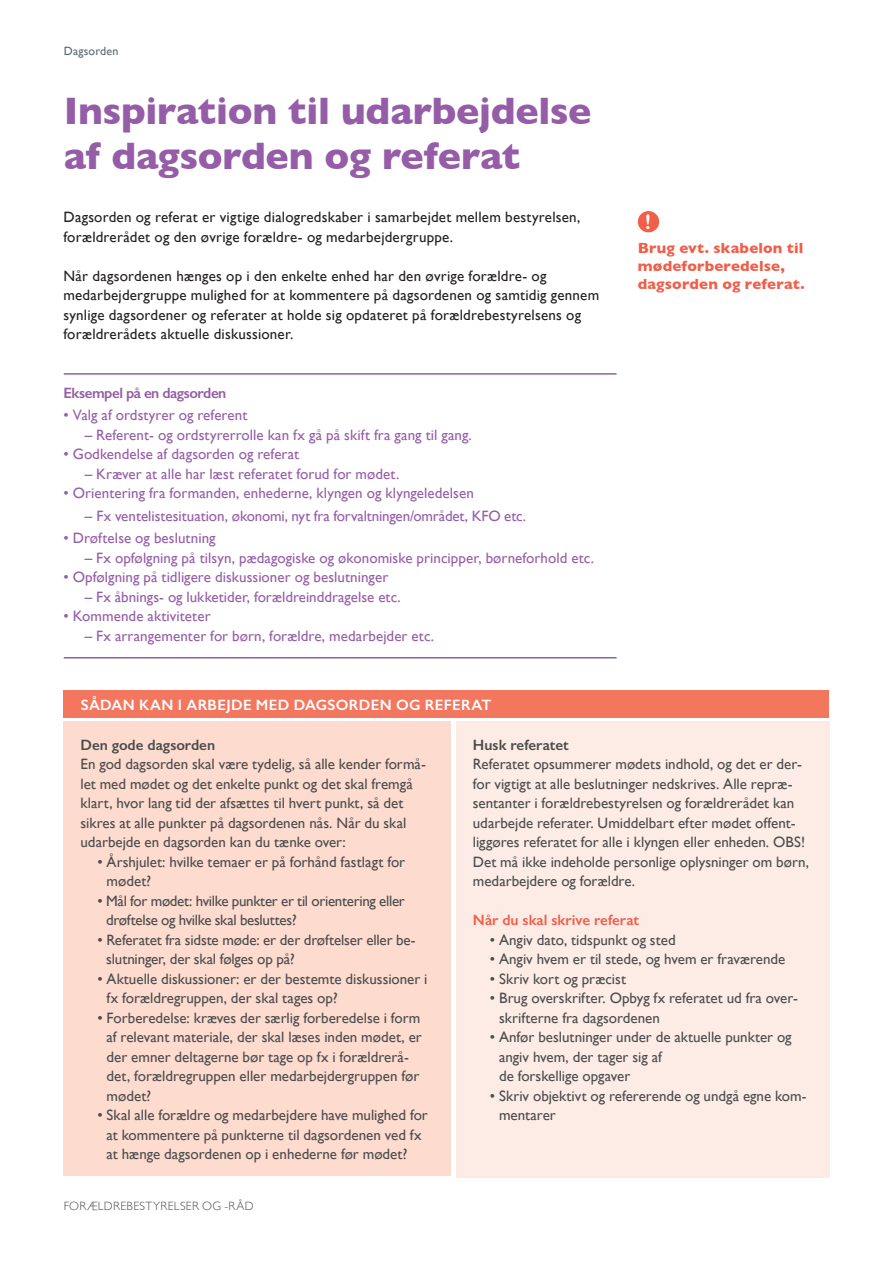
<style>
.page{position:relative;width:893px;height:1263px;background:#fff}
.page>*{position:absolute;margin:0;border:0;box-sizing:border-box;transform-origin:0 0}
.t1{font:700 39px/45px "Gill Sans";letter-spacing:-.01em;color:#955da7}
.t2{font:600 21.3px "Gill Sans";color:#fff}
.t3{font:15px/19.5px "Gill Sans";color:#4b4c4d}
.t4{font:15px "Gill Sans";letter-spacing:.005em;color:#955da7}
.t5{font:15px/19.5px "Gill Sans";letter-spacing:.015em;color:#231f20}
.t6{font:15px/19.5px "Gill Sans";letter-spacing:-.02em;color:#4b4c4d}
.t7{font:700 15px/18px "Gill Sans";letter-spacing:.01em;color:#f15e4a}
.t8{font:600 15px "Gill Sans";letter-spacing:.02em;color:#fff}
.t9{font:600 15px "Gill Sans";color:#4b4c4d}
.t10{font:600 15px "Gill Sans";color:#f15e4a}
.t11{font:600 15px "Gill Sans";letter-spacing:-.03em;color:#955da7}
.t12{font:300 12px "Gill Sans";letter-spacing:.025em;color:#4b4c4d}
.t13{font:12px "Gill Sans";letter-spacing:.02em;color:#5b6771}
</style>
<div class="page">
<div style="left:456px;top:722px;width:373px;height:456px;background:#fdece5"></div>
<div style="left:63px;top:722px;width:388px;height:454px;background:#fddbce"></div>
<div style="left:64px;top:690px;width:765px;height:28px;background:#f3775f"></div>
<hr style="left:64px;top:373px;width:553px;height:2px;background:#955da7">
<hr style="left:64px;top:657px;width:553px;height:1px;background:#955da7">
<div style="left:638px;top:211px;width:21px;height:21px;background:#f15e4a;border-radius:50%"></div>
<p class="t13" style="left:64px;top:46px;width:56px">Dagsorden</p>
<h1 class="t1" style="left:64px;top:91px;width:529px">Inspiration til udarbejdelse af dagsorden og referat</h1>
<p class="t5" style="left:63px;top:207px;width:518px">Dagsorden og referat er vigtige dialogredskaber i samarbejdet mellem bestyrelsen, forældrerådet og den øvrige forældre- og medarbejdergruppe.</p>
<p class="t5" style="left:63px;top:266px;width:537px">Når dagsordenen hænges op i den enkelte enhed har den øvrige forældre- og medarbejdergruppe mulighed for at kommentere på dagsordenen og samtidig gennem synlige dagsordener og referater at holde sig opdateret på forældrebestyrelsens og forældrerådets aktuelle diskussioner.</p>
<p class="t11" style="left:63px;top:384px;width:164px">Eksempel på en dagsorden</p>
<p class="t4" style="left:63px;top:406px;width:185px">• Valg af ordstyrer og referent</p>
<p class="t4" style="left:85px;top:426px;width:388px">– Referent- og ordstyrerrolle kan fx gå på skift fra gang til gang.</p>
<p class="t4" style="left:63px;top:445px;width:237px">• Godkendelse af dagsorden og referat</p>
<p class="t4" style="left:85px;top:465px;width:316px">– Kræver at alle har læst referatet forud for mødet.</p>
<p class="t4" style="left:63px;top:484px;width:412px">• Orientering fra formanden, enhederne, klyngen og klyngeledelsen</p>
<p class="t4" style="left:85px;top:507px;width:443px">– Fx ventelistesituation, økonomi, nyt fra forvaltningen/området, KFO etc.</p>
<p class="t4" style="left:63px;top:529px;width:154px">• Drøftelse og beslutning</p>
<p class="t4" style="left:85px;top:549px;width:511px">– Fx opfølgning på tilsyn, pædagogiske og økonomiske principper, børneforhold etc.</p>
<p class="t4" style="left:63px;top:568px;width:326px">• Opfølgning på tidligere diskussioner og beslutninger</p>
<p class="t4" style="left:85px;top:588px;width:318px">– Fx åbnings- og lukketider, forældreinddragelse etc.</p>
<p class="t4" style="left:63px;top:607px;width:149px">• Kommende aktiviteter</p>
<p class="t4" style="left:85px;top:627px;width:351px">– Fx arrangementer for børn, forældre, medarbejder etc.</p>
<p class="t8" style="left:81px;top:696px;width:412px">SÅDAN KAN I ARBEJDE MED DAGSORDEN OG REFERAT</p>
<h2 class="t2" style="left:645px;top:209px;width:7px">!</h2>
<p class="t7" style="left:638px;top:240px;width:168px">Brug evt. skabelon til mødeforberedelse, dagsorden og referat.</p>
<p class="t9" style="left:80px;top:735px;width:136px">Den gode dagsorden</p>
<p class="t3" style="left:80px;top:754px;width:347px">En god dagsorden skal være tydelig, så alle kender formå&shy;let med mødet og det enkelte punkt og det skal fremgå klart, hvor lang tid der afsættes til hvert punkt, så det sikres at alle punkter på dagsordenen nås. Når du skal udarbejde en dagsorden kan du tænke over:</p>
<p class="t3" style="left:107px;top:852px;width:300px;text-indent:-9px">• Årshjulet: hvilke temaer er på forhånd fastlagt for mødet?</p>
<p class="t6" style="left:106px;top:891px;width:300px;text-indent:-9px">• Mål for mødet: hvilke punkter er til orientering eller drøftelse og hvilke skal besluttes?</p>
<p class="t3" style="left:106px;top:930px;width:311px;text-indent:-9px">• Referatet fra sidste møde: er der drøftelser eller be&shy;slutninger, der skal følges op på?</p>
<p class="t3" style="left:107px;top:969px;width:322px;text-indent:-9px">• Aktuelle diskussioner: er der bestemte diskussioner i fx forældregruppen, der skal tages op?</p>
<p class="t3" style="left:107px;top:1008px;width:317px;text-indent:-9px">• Forberedelse: kræves der særlig forberedelse i form af relevant materiale, der skal læses inden mødet, er der emner deltagerne bør tage op fx i forældrerå&shy;det, forældregruppen eller medarbejdergruppen før mødet?</p>
<p class="t3" style="left:107px;top:1105px;width:323px;text-indent:-9px">• Skal alle forældre og medarbejdere have mulighed for at kommentere på punkterne til dagsordenen ved fx at hænge dagsordenen op i enhederne før mødet?</p>
<p class="t12" style="left:64px;top:1201px;width:191px">FORÆLDREBESTYRELSER OG -RÅD</p>
<p class="t9" style="left:473px;top:735px;width:97px">Husk referatet</p>
<p class="t3" style="left:473px;top:754px;width:338px">Referatet opsummerer mødets indhold, og det er der&shy;for vigtigt at alle beslutninger nedskrives. Alle repræ&shy;sentanter i forældrebestyrelsen og forældrerådet kan udarbejde referater. Umiddelbart efter mødet offent&shy;liggøres referatet for alle i klyngen eller enheden. OBS!<br>Det må ikke indeholde personlige oplysninger om børn, medarbejdere og forældre.</p>
<p class="t10" style="left:473px;top:911px;width:168px">Når du skal skrive referat</p>
<p class="t3" style="left:490px;top:930px;width:187px">• Angiv dato, tidspunkt og sted</p>
<p class="t3" style="left:490px;top:949px;width:297px">• Angiv hvem er til stede, og hvem er fraværende</p>
<p class="t3" style="left:490px;top:969px;width:138px">• Skriv kort og præcist</p>
<p class="t3" style="left:499px;top:988px;width:300px;text-indent:-9px">• Brug overskrifter. Opbyg fx referatet ud fra over&shy;skrifterne fra dagsordenen</p>
<p class="t3" style="left:499px;top:1027px;width:294px;text-indent:-9px">• Anfør beslutninger under de aktuelle punkter og angiv hvem, der tager sig af<br>de forskellige opgaver</p>
<p class="t3" style="left:499px;top:1086px;width:309px;text-indent:-9px">• Skriv objektivt og refererende og undgå egne kom&shy;mentarer</p>
</div>
